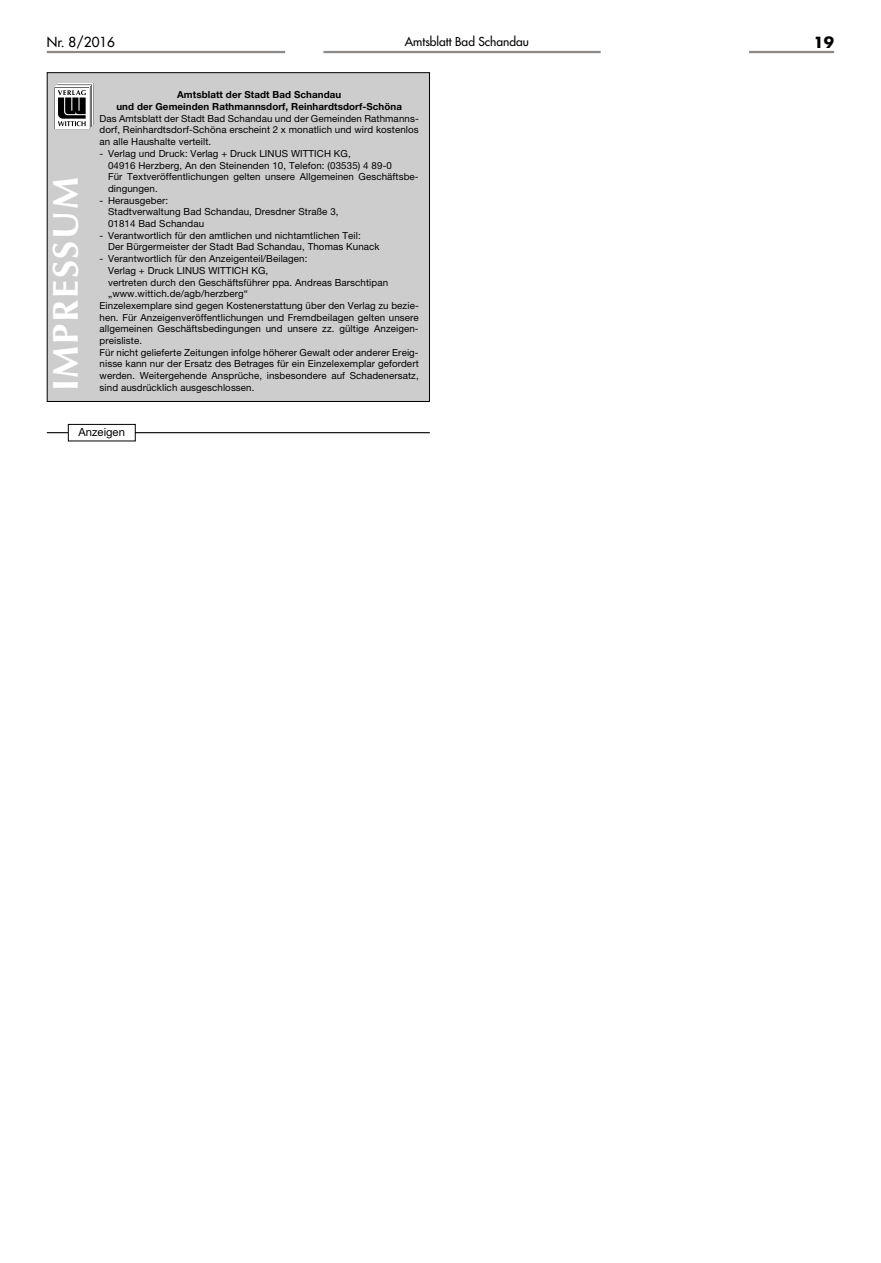
<style>
.page{position:relative;width:881px;height:1263px;background:#fff}
.page>*{position:absolute;margin:0;border:0;box-sizing:border-box;transform-origin:0 0}
.t1{font:700 36px "Optima LT";letter-spacing:.05em;color:#fff}
.t2{font:700 15px "Futura LT";color:#000}
.t3{font:13.5px "Futura LT";color:#000}
.t4{font:12px "Futura LT";color:#000}
.t5{font:11.25px "Helvetica Neue LT";color:#000}
.t6{font:9.75px/11.7px "Helvetica Neue LT";letter-spacing:.01em;color:#000}
.t7{font:700 9.75px/11.7px "Helvetica Neue LT";letter-spacing:.01em;color:#000;text-align:center}
</style>
<div class="page">
<hr style="left:323px;top:51px;width:277px;height:2px;background:#8c8986">
<hr style="left:47px;top:51px;width:238px;height:2px;background:#8c8986">
<hr style="left:748px;top:51px;width:85px;height:2px;background:#8c8986">
<div style="left:47px;top:72px;width:382px;height:330px;background:#cecdcd;border:1px solid #000"></div>
<svg style="left:54px;top:83px;width:39px;height:46px;background:#979797"></svg>
<hr style="left:47px;top:432px;width:382px;height:1px;background:#000">
<div style="left:68px;top:424px;width:67px;height:17px;background:#fff"></div>
<div style="left:68px;top:424px;width:67px;height:17px;border:1px solid #000"></div>
<h3 class="t3" style="left:47px;top:33px;width:70px">Nr. 8/2016</h3>
<p class="t4" style="left:404px;top:33px;width:126px">Amtsblatt Bad Schandau</p>
<h2 class="t2" style="left:813px;top:33px;width:22px">19</h2>
<p class="t7" style="left:116px;top:89px;width:287px">Amtsblatt der Stadt Bad Schandau<br>und der Gemeinden Rathmannsdorf, Reinhardtsdorf-Schöna</p>
<p class="t6" style="left:99px;top:112px;width:320px;text-align:justify">Das Amtsblatt der Stadt Bad Schandau und der Gemeinden Rathmanns&shy;dorf, Reinhardtsdorf-Schöna erscheint 2 x monatlich und wird kostenlos an alle Haushalte verteilt.</p>
<p class="t6" style="left:108px;top:147px;width:312px;text-indent:-9px">- Verlag und Druck: Verlag + Druck LINUS WITTICH KG,<br>04916 Herzberg, An den Steinenden 10, Telefon: (03535) 4 89-0<br>Für Textveröffentlichungen gelten unsere Allgemeinen Geschäftsbe&shy;dingungen.</p>
<p class="t6" style="left:108px;top:194px;width:232px;text-indent:-9px">- Herausgeber:<br>Stadtverwaltung Bad Schandau, Dresdner Straße 3,<br>01814 Bad Schandau</p>
<p class="t6" style="left:108px;top:229px;width:273px;text-indent:-9px">- Verantwortlich für den amtlichen und nichtamtlichen Teil:<br>Der Bürgermeister der Stadt Bad Schandau, Thomas Kunack</p>
<p class="t6" style="left:99px;top:253px;width:209px">- Verantwortlich für den Anzeigenteil/Beilagen:</p>
<p class="t6" style="left:108px;top:264px;width:161px">Verlag + Druck LINUS WITTICH KG,</p>
<p class="t6" style="left:108px;top:276px;width:281px">vertreten durch den Geschäftsführer ppa. Andreas Barschtipan</p>
<p class="t6" style="left:108px;top:288px;width:141px">„www.wittich.de/agb/herzberg“</p>
<p class="t6" style="left:99px;top:299px;width:320px">Einzelexemplare sind gegen Kostenerstattung über den Verlag zu bezie-</p>
<p class="t6" style="left:99px;top:311px;width:320px">hen. Für Anzeigenveröffentlichungen und Fremdbeilagen gelten unsere</p>
<p class="t6" style="left:99px;top:323px;width:320px">allgemeinen Geschäftsbedingungen und unsere zz. gültige Anzeigen-</p>
<p class="t6" style="left:99px;top:335px;width:44px">preisliste.</p>
<p class="t6" style="left:99px;top:346px;width:320px">Für nicht gelieferte Zeitungen infolge höherer Gewalt oder anderer Ereig-</p>
<p class="t6" style="left:99px;top:358px;width:320px">nisse kann nur der Ersatz des Betrages für ein Einzelexemplar gefordert</p>
<p class="t6" style="left:99px;top:370px;width:320px">werden. Weitergehende Ansprüche, insbesondere auf Schadenersatz,</p>
<h1 class="t1" style="left:45px;top:391px;width:216px;rotate:-90deg">IMPRESSUM</h1>
<p class="t6" style="left:99px;top:381px;width:156px">sind ausdrücklich ausgeschlossen.</p>
<p class="t5" style="left:79px;top:426px;width:48px">Anzeigen</p>
</div>
